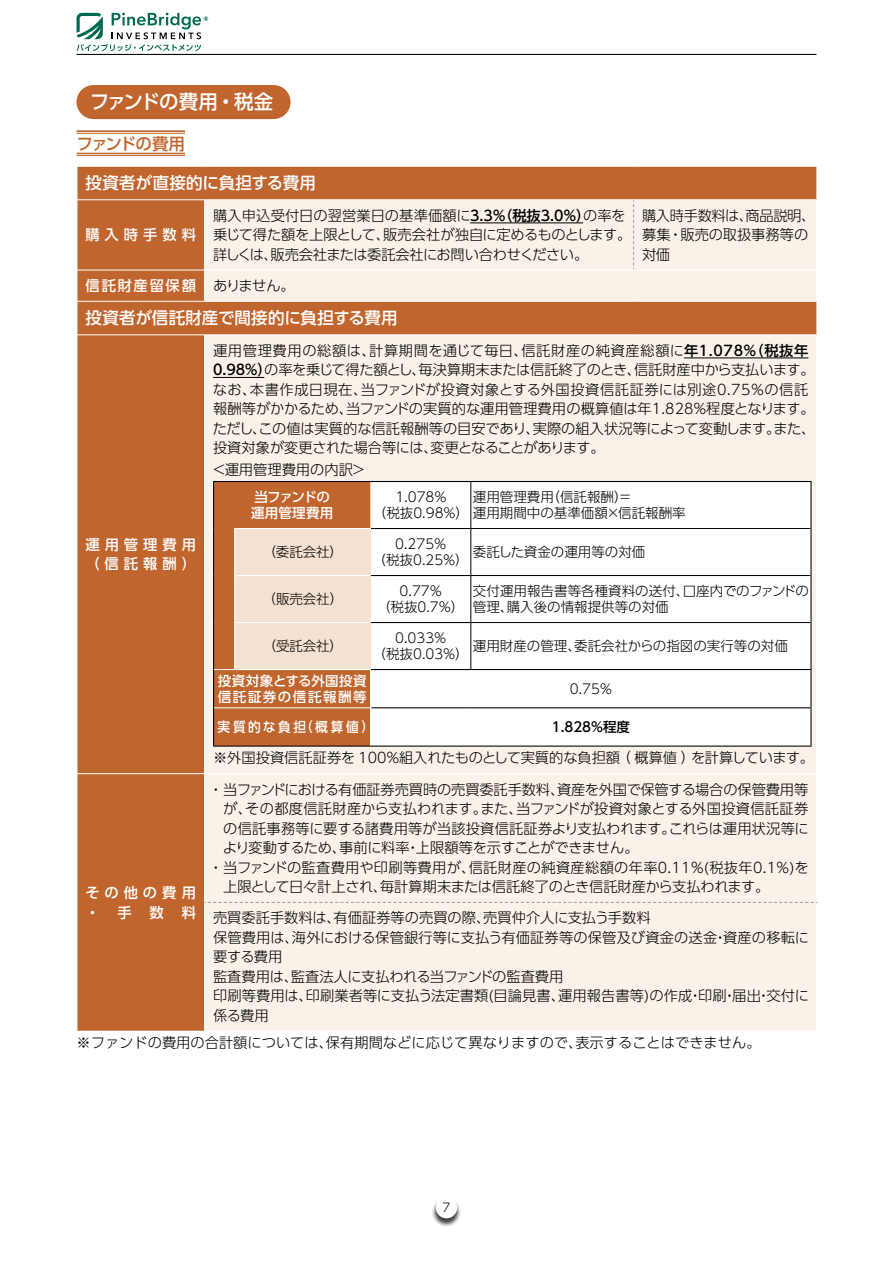
<style>
.page{position:relative;width:893px;height:1263px;background:#fff}
.page>*{position:absolute;margin:0;border:0;box-sizing:border-box;transform-origin:0 0}
.t1{font:500 19.5px "UD Shin Go Pro";letter-spacing:-.045em;color:#fff}
.t2{font:500 16.5px "UD Shin Go Pro";color:#fff}
.t3{font:500 16.5px "UD Shin Go Pro";letter-spacing:-.07em;color:#c1652f}
.t4{font:300 14.25px/19.5px "UD Shin Go Pro";color:#000}
.t5{font:300 14.25px "UD Shin Go Pro";letter-spacing:.02em;color:#000}
.t6{font:300 14.25px/19.5px "UD Shin Go Pro";letter-spacing:-.025em;color:#000}
.t7{font:300 14.25px "UD Shin Go Pro";letter-spacing:-.02em;color:#000}
.t8{font:500 14.25px/19.5px "UD Shin Go Pro";letter-spacing:.355em;color:#fff}
.t9{font:500 14.25px "UD Shin Go Pro";letter-spacing:.135em;color:#fff}
.t10{font:300 13.5px/16.5px "UD Shin Go Pro";color:#000;text-align:center}
.t11{font:500 13.5px/16.5px "UD Shin Go Pro";letter-spacing:.04em;color:#fff}
.t12{font:500 13.5px/16.5px "UD Shin Go Pro";letter-spacing:-.015em;color:#fff}
.t13{font:500 13.5px "UD Shin Go Pro";letter-spacing:.205em;color:#fff;scale:.94 1}
.t14{font:500 13.5px "UD Shin Go Pro";color:#000}
.t15{font:300 12px "UD Shin Go Pro";color:#000}
.s1{font-weight:500}
.s2{font-weight:300;color:#000}
</style>
<div class="page">
<svg style="left:77px;top:13px;width:131px;height:38px"></svg>
<div style="left:431px;top:1197px;width:30px;height:30px;background:#000;opacity:.75"></div>
<div style="left:436px;top:1197px;width:21px;height:21px;background:#fff;border-radius:50%"></div>
<hr style="left:77px;top:54px;width:739px;height:1px;background:#000">
<div style="left:77px;top:166px;width:740px;height:34px;background:#c1652f"></div>
<div style="left:77px;top:200px;width:128px;height:70px;background:#c1652f"></div>
<div style="left:205px;top:200px;width:611px;height:101px;background:#faf1e9"></div>
<div style="left:77px;top:270px;width:128px;height:31px;background:#c1652f"></div>
<div style="left:77px;top:301px;width:740px;height:34px;background:#c1652f"></div>
<div style="left:77px;top:335px;width:128px;height:439px;background:#c1652f"></div>
<div style="left:205px;top:335px;width:612px;height:439px;background:#faf1e9"></div>
<div style="left:77px;top:774px;width:128px;height:257px;background:#c1652f"></div>
<div style="left:205px;top:774px;width:612px;height:128px;background:#faf1e9"></div>
<div style="left:205px;top:902px;width:612px;height:129px;background:#faf1e9"></div>
<hr style="left:205px;top:334px;width:429px;height:1px;background:#fff">
<hr style="left:634px;top:334px;width:183px;height:1px;background:#fff">
<svg style="left:204px;top:902px;width:613px;height:1px"></svg>
<svg style="left:633px;top:200px;width:1px;height:69px"></svg>
<hr style="left:77px;top:167px;width:1px;height:32px;background:#fff">
<hr style="left:77px;top:166px;width:128px;height:1px;background:#fff">
<hr style="left:205px;top:166px;width:429px;height:1px;background:#fff">
<hr style="left:634px;top:166px;width:183px;height:1px;background:#fff">
<hr style="left:816px;top:167px;width:1px;height:32px;background:#fff">
<hr style="left:77px;top:200px;width:1px;height:70px;background:#fff">
<hr style="left:77px;top:199px;width:128px;height:1px;background:#fff">
<hr style="left:204px;top:200px;width:1px;height:70px;background:#fff">
<hr style="left:205px;top:199px;width:429px;height:1px;background:#fff">
<hr style="left:634px;top:199px;width:183px;height:1px;background:#fff">
<hr style="left:77px;top:270px;width:1px;height:31px;background:#fff">
<hr style="left:77px;top:270px;width:127px;height:1px;background:#fff">
<hr style="left:204px;top:270px;width:1px;height:31px;background:#fff">
<hr style="left:205px;top:269px;width:429px;height:2px;background:#fff">
<hr style="left:634px;top:269px;width:183px;height:2px;background:#fff">
<hr style="left:77px;top:302px;width:1px;height:33px;background:#fff">
<hr style="left:77px;top:301px;width:128px;height:1px;background:#fff">
<hr style="left:205px;top:301px;width:429px;height:1px;background:#fff">
<hr style="left:634px;top:301px;width:183px;height:1px;background:#fff">
<hr style="left:816px;top:302px;width:1px;height:32px;background:#fff">
<hr style="left:77px;top:335px;width:1px;height:439px;background:#fff">
<hr style="left:77px;top:334px;width:128px;height:1px;background:#fff">
<hr style="left:204px;top:335px;width:1px;height:438px;background:#fff">
<hr style="left:816px;top:335px;width:1px;height:438px;background:#fff">
<hr style="left:77px;top:774px;width:1px;height:128px;background:#fff">
<hr style="left:77px;top:902px;width:1px;height:129px;background:#fff">
<hr style="left:77px;top:773px;width:128px;height:1px;background:#fff">
<hr style="left:204px;top:774px;width:1px;height:128px;background:#fff">
<hr style="left:205px;top:773px;width:429px;height:1px;background:#fff">
<hr style="left:634px;top:773px;width:183px;height:1px;background:#fff">
<hr style="left:816px;top:774px;width:1px;height:128px;background:#fff">
<hr style="left:204px;top:903px;width:1px;height:128px;background:#fff">
<hr style="left:816px;top:903px;width:1px;height:128px;background:#fff">
<hr style="left:470px;top:223px;width:113px;height:1px;background:#000">
<hr style="left:684px;top:358px;width:124px;height:1px;background:#000">
<hr style="left:213px;top:377px;width:51px;height:1px;background:#000">
<div style="left:471px;top:482px;width:339px;height:187px;background:#fff"></div>
<div style="left:214px;top:669px;width:157px;height:39px;background:#c1652f"></div>
<div style="left:371px;top:669px;width:440px;height:39px;background:#fff"></div>
<div style="left:214px;top:708px;width:157px;height:38px;background:#c1652f"></div>
<div style="left:371px;top:708px;width:440px;height:38px;background:#fff"></div>
<hr style="left:810px;top:482px;width:1px;height:46px;background:#000">
<hr style="left:470px;top:528px;width:340px;height:1px;background:#000">
<hr style="left:810px;top:528px;width:1px;height:47px;background:#000">
<hr style="left:470px;top:575px;width:340px;height:1px;background:#000">
<hr style="left:810px;top:575px;width:1px;height:47px;background:#000">
<hr style="left:470px;top:622px;width:340px;height:1px;background:#000">
<hr style="left:810px;top:622px;width:1px;height:47px;background:#000">
<hr style="left:213px;top:669px;width:1px;height:39px;background:#000">
<hr style="left:370px;top:670px;width:1px;height:38px;background:#fff">
<hr style="left:471px;top:669px;width:340px;height:1px;background:#000">
<hr style="left:810px;top:670px;width:1px;height:37px;background:#000">
<hr style="left:213px;top:708px;width:1px;height:37px;background:#000">
<hr style="left:213px;top:745px;width:22px;height:2px;background:#000">
<hr style="left:235px;top:745px;width:136px;height:2px;background:#000">
<hr style="left:370px;top:708px;width:1px;height:37px;background:#fff">
<hr style="left:371px;top:707px;width:100px;height:1px;background:#000">
<hr style="left:471px;top:707px;width:340px;height:1px;background:#000">
<hr style="left:371px;top:745px;width:100px;height:2px;background:#000">
<hr style="left:471px;top:745px;width:340px;height:2px;background:#000">
<hr style="left:810px;top:708px;width:1px;height:37px;background:#000">
<hr style="left:471px;top:481px;width:340px;height:1px;background:#000">
<svg style="left:214px;top:707px;width:21px;height:1px"></svg>
<hr style="left:235px;top:707px;width:135px;height:1px;background:#fff">
<svg style="left:213px;top:481px;width:258px;height:189px;background:#eacfbe"></svg>
<hr style="left:235px;top:481px;width:136px;height:1px;background:#000">
<hr style="left:371px;top:481px;width:100px;height:1px;background:#000">
<div style="left:77px;top:85px;width:214px;height:34px;background:#c1652f;border-radius:17px"></div>
<hr style="left:77px;top:153px;width:108px;height:1px;background:#c1652f">
<hr style="left:77px;top:155px;width:108px;height:1px;background:#c1652f">
<hr style="left:77px;top:130px;width:108px;height:2px;background:#c1652f">
<hr style="left:77px;top:133px;width:108px;height:1px;background:#c1652f">
<h1 class="t1" style="left:89px;top:85px;width:185px">ファンドの費用・税金</h1>
<p class="t3" style="left:77px;top:130px;width:110px">ファンドの費用</p>
<p class="t2" style="left:85px;top:170px;width:232px">投資者が直接的に負担する費用</p>
<p class="t8" style="left:85px;top:225px;width:112px">購入時手数料</p>
<p class="t4" style="left:213px;top:205px;width:420px">購入申込受付日の翌営業日の基準価額に<span class="s1">3.3％（税抜3.0％）</span>の率を乗じて得た額を上限として、販売会社が独自に定めるものとします。詳しくは、販売会社または委託会社にお問い合わせください。</p>
<p class="t6" style="left:642px;top:205px;width:175px">購入時手数料は、商品説明、募集・販売の取扱事務等の対価</p>
<p class="t9" style="left:85px;top:274px;width:211px">信託財産留保額 <span class="s2">ありません。</span></p>
<p class="t2" style="left:85px;top:305px;width:314px">投資者が信託財産で間接的に負担する費用</p>
<p class="t8" style="left:85px;top:534px;width:112px">運用管理費用（信託報酬）</p>
<p class="t4" style="left:213px;top:340px;width:604px">運用管理費用の総額は、計算期間を通じて毎日、信託財産の純資産総額に<span class="s1">年1.078％（税抜年0.98％）</span>の率を乗じて得た額とし、毎決算期末または信託終了のとき、信託財産中から支払います。なお、本書作成日現在、当ファンドが投資対象とする外国投資信託証券には別途0.75％の信託報酬等がかかるため、当ファンドの実質的な運用管理費用の概算値は年1.828％程度となります。ただし、この値は実質的な信託報酬等の目安であり、実際の組入状況等によって変動します。また、投資対象が変更された場合等には、変更となることがあります。</p>
<p class="t4" style="left:212px;top:459px;width:156px">＜運用管理費用の内訳＞</p>
<p class="t12" style="left:251px;top:488px;width:84px">当ファンドの運用管理費用</p>
<p class="t10" style="left:373px;top:488px;width:314px;text-align:left;text-indent:23px">1.078％<br>（税抜0.98％）運用期間中の基準価額×信託報酬率</p>
<p class="t10" style="left:473px;top:488px;width:161px">運用管理費用（信託報酬）＝</p>
<p class="t10" style="left:269px;top:543px;width:68px">(委託会社)</p>
<p class="t10" style="left:373px;top:535px;width:98px">0.275％<br>（税抜0.25％）</p>
<p class="t10" style="left:473px;top:543px;width:174px">委託した資金の運用等の対価</p>
<p class="t10" style="left:269px;top:590px;width:69px">(販売会社)</p>
<p class="t10" style="left:377px;top:582px;width:89px">0.77％<br>（税抜0.7％）</p>
<p class="t10" style="left:473px;top:582px;width:337px;text-align:left">交付運用報告書等各種資料の送付、口座内でのファンドの管理、購入後の情報提供等の対価</p>
<p class="t10" style="left:269px;top:637px;width:68px">(受託会社)</p>
<p class="t10" style="left:373px;top:629px;width:98px">0.033％<br>（税抜0.03％）</p>
<p class="t10" style="left:473px;top:637px;width:316px">運用財産の管理、委託会社からの指図の実行等の対価</p>
<p class="t11" style="left:218px;top:672px;width:150px">投資対象とする外国投資信託証券の信託報酬等</p>
<p class="t10" style="left:570px;top:680px;width:44px">0.75%</p>
<p class="t13" style="left:218px;top:716px;width:161px">実質的な負担(概算値)</p>
<p class="t14" style="left:552px;top:716px;width:80px">1.828%程度</p>
<p class="t4" style="left:213px;top:748px;width:603px">※外国投資信託証券を 100％組入れたものとして実質的な負担額 ( 概算値 ) を計算しています。</p>
<p class="t4" style="left:209px;top:779px;width:601px">・当ファンドにおける有価証券売買時の売買委託手数料、資産を外国で保管する場合の保管費用等</p>
<p class="t5" style="left:223px;top:797px;width:586px">が、その都度信託財産から支払われます。また、当ファンドが投資対象とする外国投資信託証券</p>
<p class="t4" style="left:223px;top:818px;width:587px">の信託事務等に要する諸費用等が当該投資信託証券より支払われます。これらは運用状況等に</p>
<p class="t6" style="left:223px;top:837px;width:417px">より変動するため、事前に料率・上限額等を示すことができません。</p>
<p class="t5" style="left:209px;top:856px;width:602px">・当ファンドの監査費用や印刷等費用が、信託財産の純資産総額の年率0.11%(税抜年0.1%)を</p>
<p class="t7" style="left:223px;top:875px;width:547px">上限として日々計上され、毎計算期末または信託終了のとき信託財産から支払われます。</p>
<p class="t4" style="left:213px;top:908px;width:597px">売買委託手数料は、有価証券等の売買の際、売買仲介人に支払う手数料<br>保管費用は、海外における保管銀行等に支払う有価証券等の保管及び資金の送金・資産の移転に要する費用<br>監査費用は、監査法人に支払われる当ファンドの監査費用<br>印刷等費用は、印刷業者等に支払う法定書類(目論見書、運用報告書等)の作成・印刷・届出・交付に係る費用</p>
<p class="t4" style="left:77px;top:1033px;width:686px">※ファンドの費用の合計額については、保有期間などに応じて異なりますので、表示することはできません。</p>
<p class="t8" style="left:85px;top:882px;width:112px">その他の費用・ 手</p>
<p class="t8" style="left:150px;top:902px;width:16px">数</p>
<p class="t8" style="left:182px;top:902px;width:16px">料</p>
<p class="t15" style="left:442px;top:1198px;width:9px">7</p>
</div>
